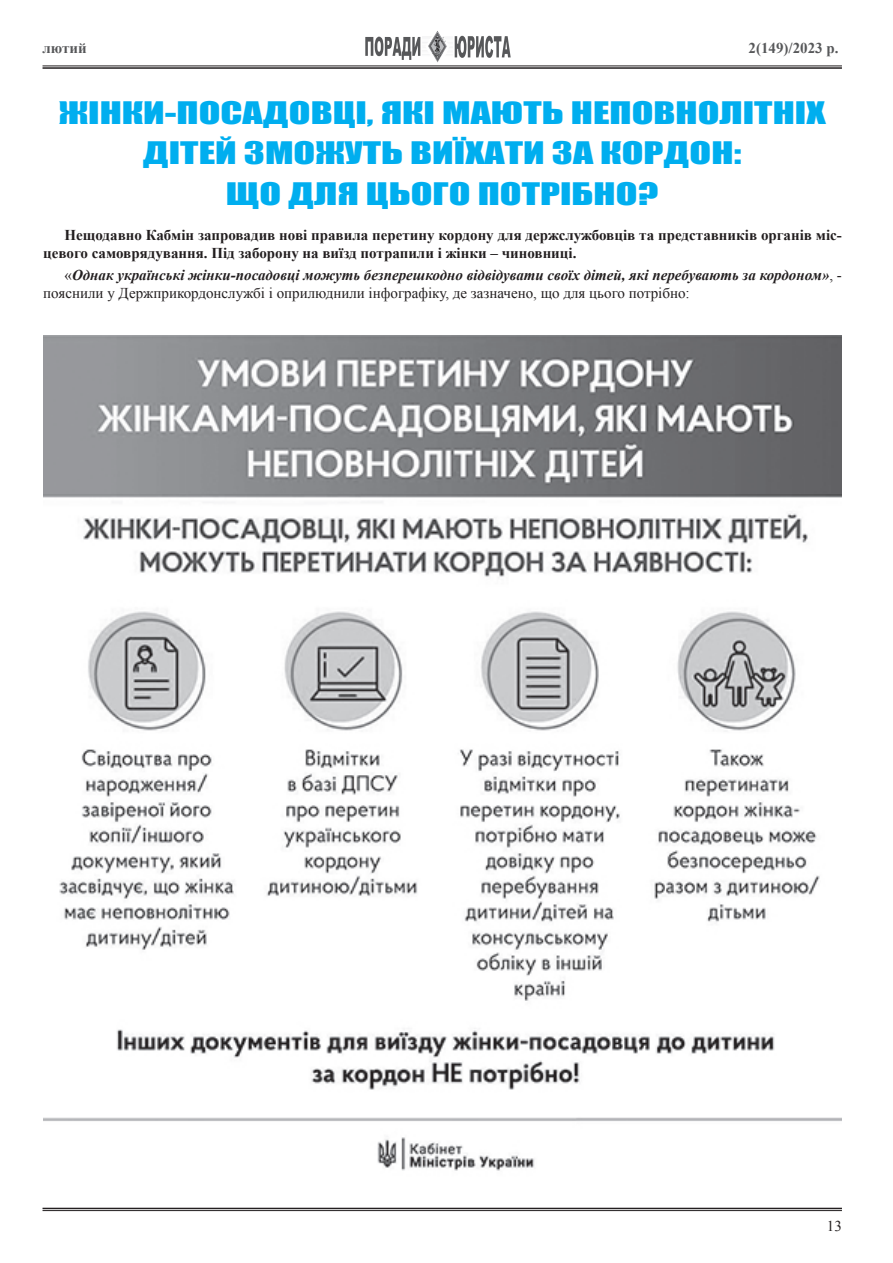
<style>
.page{position:relative;width:893px;height:1263px;background:#fff}
.page>*{position:absolute;margin:0;border:0;box-sizing:border-box;transform-origin:0 0}
.t1{font:28.5px/40.5px "Impact";color:#00aeef;text-align:center;scale:1.4 1}
.t2{font:italic 700 15px/18px "Times New Roman";color:#231f20}
.t3{font:700 15px/18px "Times New Roman";color:#231f20}
.t4{font:700 15px "Times New Roman";color:#57585a}
.t5{font:15px "Times New Roman";color:#231f20}
.s1{font-weight:400;font-style:normal}
</style>
<div class="page">
<hr style="left:43px;top:67px;width:799px;height:2px;background:#231f20">
<hr style="left:43px;top:1208px;width:799px;height:1px;background:#231f20">
<hr style="left:43px;top:66px;width:799px;height:1px;background:#231f20">
<hr style="left:43px;top:1210px;width:799px;height:1px;background:#231f20">
<svg style="left:455px;top:36px;width:56px;height:22px"></svg>
<svg style="left:365px;top:37px;width:55px;height:23px"></svg>
<img style="left:422px;top:31px;width:25px;height:32px">
<img style="left:43px;top:336px;width:799px;height:835px">
<p class="t4" style="left:43px;top:37px;width:46px">лютий</p>
<p class="t4" style="left:749px;top:37px;width:91px">2(149)/2023 р.</p>
<h1 class="t1" style="left:59px;top:92px;width:549px">ЖІНКИ-ПОСАДОВЦІ, ЯКІ МАЮТЬ НЕПОВНОЛІТНІХ<br>ДІТЕЙ ЗМОЖУТЬ ВИЇХАТИ ЗА КОРДОН:<br>ЩО ДЛЯ ЦЬОГО ПОТРІБНО?</h1>
<p class="t3" style="left:43px;top:225px;width:800px;text-indent:21px">Нещодавно Кабмін запровадив нові правила перетину кордону для держслужбовців та представників органів міс&shy;цевого самоврядування. Під заборону на виїзд потрапили і жінки – чиновниці.</p>
<p class="t2" style="left:43px;top:266px;width:800px;text-indent:21px"><span class="s1">«</span>Однак українські жінки-посадовці можуть безперешкодно відвідувати своїх дітей, які перебувають за кордоном»<span class="s1">, - пояснили у Держприкордонслужбі і оприлюднили інфографіку, де зазначено, що для цього потрібно:</span></p>
<p class="t5" style="left:827px;top:1216px;width:16px">13</p>
</div>
